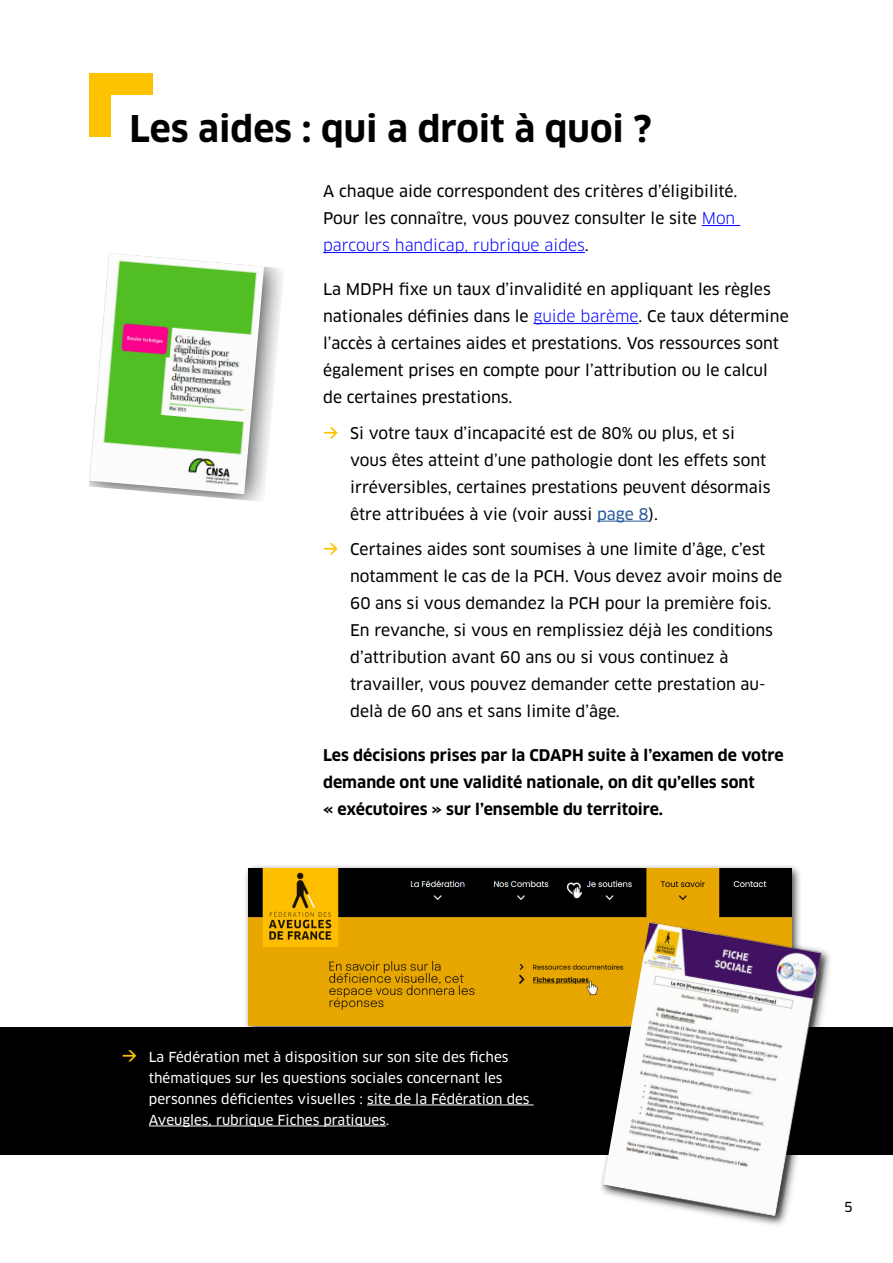
<style>
.page{position:relative;width:893px;height:1263px;background:#fff}
.page>*{position:absolute;margin:0;border:0;box-sizing:border-box;transform-origin:0 0}
.t1{font:700 36px "Clan OT";color:#000}
.t2{font:15.75px/27px "Clan OT News";color:#000}
.t3{font:700 15.75px/27px "Clan OT";color:#000}
.t4{font:15.75px "Clan OT";color:#00f}
.t5{font:13.5px/21px "Clan OT News";color:#fff}
.t6{font:13.5px "Clan OT News";color:#000}
.s1{font-family:"Clan OT";color:#00f}
.s2{font-family:"Clan OT News";color:#000}
.s3{color:#275b9b}
.s4{font-family:"DIN Pro";font-weight:500;font-stretch:condensed;font-size:22.5px;color:#fdc300}
</style>
<div class="page">
<div style="left:0;top:1027px;width:893px;height:127px;background:#000"></div>
<hr style="left:702px;top:225px;width:38px;height:1px;background:#00f">
<hr style="left:323px;top:252px;width:262px;height:1px;background:#00f">
<hr style="left:533px;top:323px;width:106px;height:1px;background:#00f">
<hr style="left:597px;top:521px;width:52px;height:1px;background:#275b9b">
<div style="left:89px;top:253px;width:196px;height:249px;background:#000;opacity:.75"></div>
<img style="left:89px;top:253px;width:175px;height:241px">
<div style="left:243px;top:864px;width:592px;height:365px;background:#000;opacity:.75"></div>
<img style="left:249px;top:869px;width:543px;height:156px">
<img style="left:602px;top:920px;width:225px;height:300px">
<hr style="left:367px;top:1105px;width:167px;height:1px;background:#fff">
<hr style="left:149px;top:1126px;width:237px;height:1px;background:#fff">
<div style="left:89px;top:73px;width:21px;height:64px;background:#fdc300"></div>
<div style="left:89px;top:73px;width:64px;height:22px;background:#fdc300"></div>
<h1 class="t1" style="left:129px;top:108px;width:524px">Les aides : qui a droit à quoi ?</h1>
<p class="t2" style="left:323px;top:178px;width:416px">A chaque aide correspondent des critères d’éligibilité.<br>Pour les connaître, vous pouvez consulter le site <span class="s1">Mon</span></p>
<p class="t4" style="left:323px;top:236px;width:267px">parcours handicap, rubrique aides<span class="s2">.</span></p>
<p class="t2" style="left:323px;top:276px;width:467px">La MDPH fixe un taux d’invalidité en appliquant les règles nationales définies dans le <span class="s1">guide barème</span>. Ce taux détermine l’accès à certaines aides et prestations. Vos ressources sont également prises en compte pour l’attribution ou le calcul de certaines prestations.</p>
<p class="t2" style="left:350px;top:420px;width:422px">Si votre taux d’incapacité est de 80% ou plus, et si vous êtes atteint d’une pathologie dont les effets sont irréversibles, certaines prestations peuvent désormais être attribuées à vie (voir aussi <span class="s3">page 8</span>).</p>
<p class="t2" style="left:350px;top:536px;width:434px">Certaines aides sont soumises à une limite d’âge, c’est notamment le cas de la PCH. Vous devez avoir moins de 60 ans si vous demandez la PCH pour la première fois.<br>En revanche, si vous en remplissiez déjà les conditions d’attribution avant 60 ans ou si vous continuez à travailler, vous pouvez demander cette prestation au&shy;delà de 60 ans et sans limite d’âge.</p>
<p class="t3" style="left:323px;top:742px;width:462px">Les décisions prises par la CDAPH suite à l’examen de votre demande ont une validité nationale, on dit qu’elles sont<br>« exécutoires » sur l’ensemble du territoire.</p>
<p class="t5" style="left:149px;top:1046px;width:382px;text-indent:-27px"><span class="s4">→</span> La Fédération met à disposition sur son site des fiches thématiques sur les questions sociales concernant les personnes déficientes visuelles : site de la Fédération des Aveugles, rubrique Fiches pratiques.</p>
<p class="t6" style="left:844px;top:1199px;width:10px">5</p>
</div>
